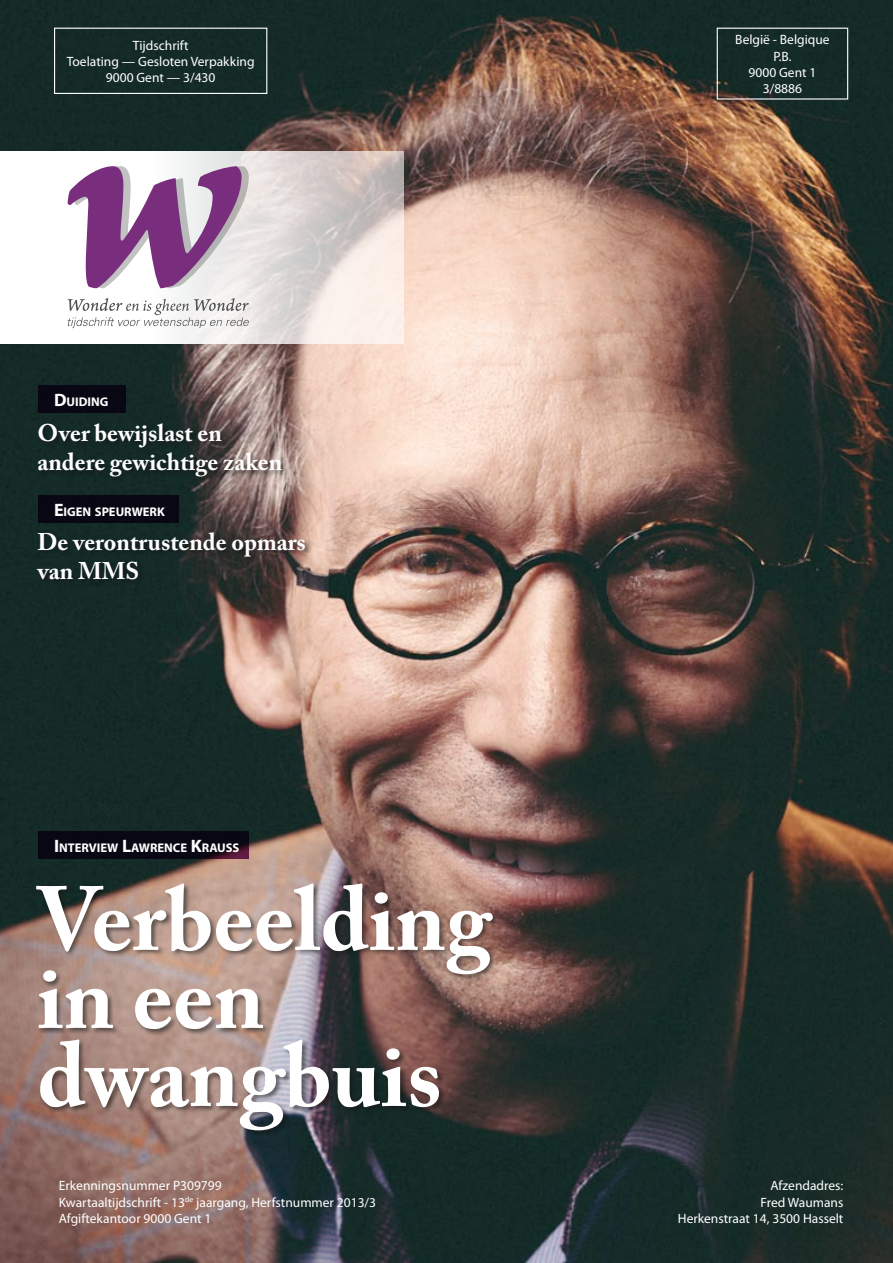
<style>
.page{position:relative;width:893px;height:1263px;background:#fff}
.page>*{position:absolute;margin:0;border:0;box-sizing:border-box;transform-origin:0 0}
.t1{font:700 90px/78px "Adobe Caslon Pro";color:#fff}
.t2{font:700 24px/28.8px "Adobe Caslon Pro";color:#fff}
.t3{font:13.5px/16.2px "Myriad Pro";color:#fff;text-align:center}
.t4{font:700 12.6px "Myriad Pro";color:#fff}
.s1{font-size:18px}
</style>
<div class="page">
<img style="left:0;top:0;width:893px;height:1263px">
<svg style="left:0;top:151px;width:404px;height:193px"></svg>
<svg style="left:68px;top:298px;width:181px;height:30px"></svg>
<svg style="left:68px;top:166px;width:181px;height:122px"></svg>
<div style="left:54px;top:28px;width:213px;height:66px;border:1px solid #fff"></div>
<div style="left:717px;top:28px;width:131px;height:72px;border:1px solid #fff"></div>
<div style="left:36px;top:883px;width:463px;height:254px;background:#121212;opacity:.55"></div>
<div style="left:37px;top:422px;width:251px;height:61px;background:#121212;opacity:.55"></div>
<div style="left:35px;top:531px;width:277px;height:54px;background:#121212;opacity:.55"></div>
<div style="left:38px;top:831px;width:211px;height:28px;background:#090713"></div>
<div style="left:38px;top:385px;width:88px;height:28px;background:#090713"></div>
<div style="left:38px;top:495px;width:141px;height:28px;background:#090713"></div>
<p class="t3" style="left:67px;top:37px;width:189px">Tijdschrift<br>Toelating — Gesloten Verpakking<br>9000 Gent — 3/430</p>
<p class="t3" style="left:735px;top:32px;width:96px">België - Belgique<br>P.B.<br>9000 Gent 1<br>3/8886</p>
<p class="t4" style="left:54px;top:394px;width:56px"><span class="s1">D</span>UIDING</p>
<h2 class="t2" style="left:37px;top:419px;width:246px">Over bewijslast en andere gewichtige zaken</h2>
<p class="t4" style="left:54px;top:503px;width:112px"><span class="s1">E</span>IGEN SPEURWERK</p>
<h2 class="t2" style="left:37px;top:527px;width:270px">De verontrustende opmars van MMS</h2>
<p class="t4" style="left:54px;top:839px;width:187px"><span class="s1">I</span>NTERVIEW <span class="s1">L</span>AWRENCE <span class="s1">K</span>RAUSS</p>
<h1 class="t1" style="left:37px;top:880px;width:455px">Verbeelding in een dwangbuis</h1>
<p class="t3" style="left:59px;top:1177px;width:319px;text-align:left">Erkenningsnummer P309799<br>Kwartaaltijdschrift - 13<sup>de</sup> jaargang, Herfstnummer 2013/3<br>Afgiftekantoor 9000 Gent 1</p>
<p class="t3" style="left:678px;top:1177px;width:167px;text-align:right">Afzendadres:<br>Fred Waumans<br>Herkenstraat 14, 3500 Hasselt</p>
</div>
